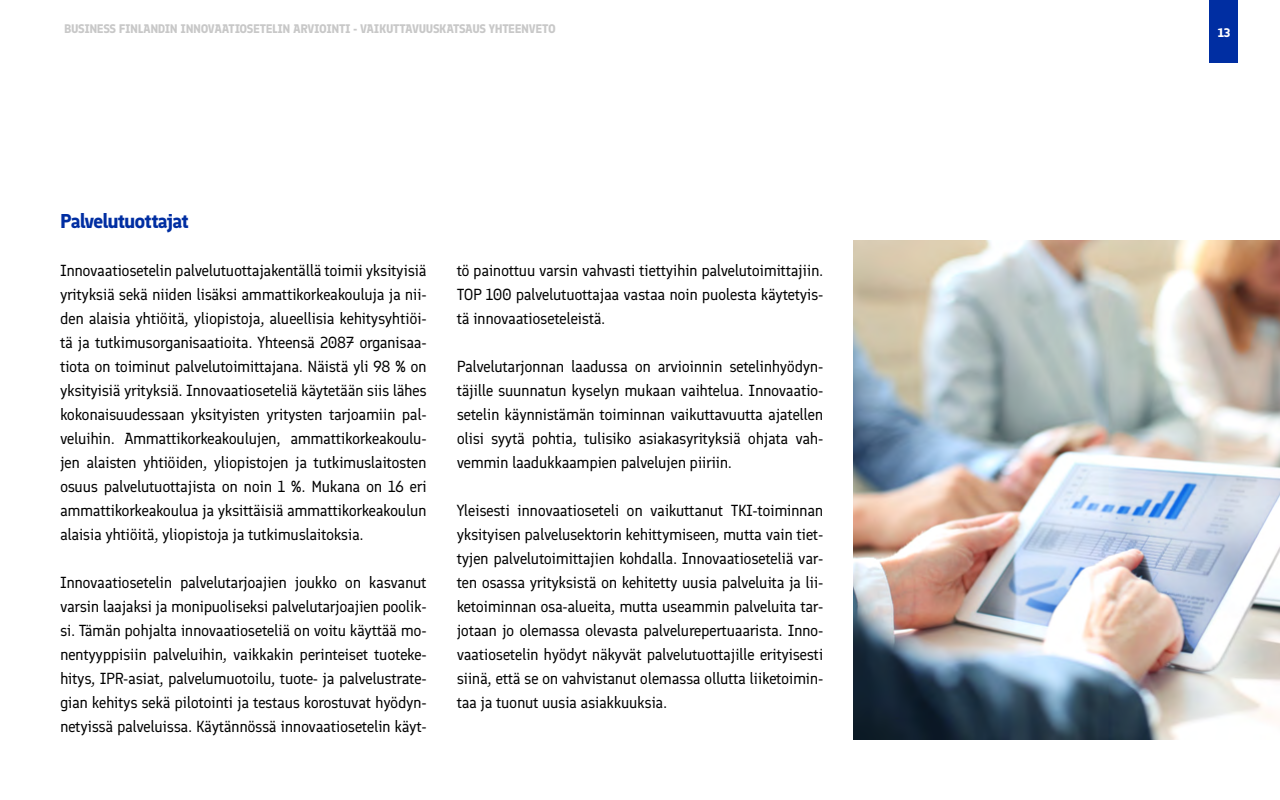
<style>
.page{position:relative;width:1280px;height:800px;background:#fff}
.page>*{position:absolute;margin:0;border:0;box-sizing:border-box;transform-origin:0 0}
.Alaotsikko_2_H4{font:700 20px "Finlandica";letter-spacing:-.055em;color:#002ea2}
.Leipis{font:16px/24px "Finlandica";letter-spacing:-.025em;color:#000;text-align:justify}
.t1{font:700 12.4px "Finlandica";letter-spacing:-.03em;color:#c8c8c8}
.t2{font:700 12.4px "Finlandica";color:#fff}
</style>
<div class="page">
<img style="left:853px;top:240px;width:427px;height:500px">
<div style="left:1210px;top:0;width:28px;height:63px;background:#002ea2"></div>
<p class="t1" style="left:64px;top:21px;width:493px">BUSINESS FINLANDIN INNOVAATIOSETELIN ARVIOINTI - VAIKUTTAVUUSKATSAUS YHTEENVETO</p>
<h4 class="Alaotsikko_2_H4" style="left:60px;top:208px;width:130px">Palvelutuottajat</h4>
<p class="Leipis" style="left:60px;top:258px;width:368px">Innovaatiosetelin palvelutuottajakentällä toimii yksityisiä yrityksiä sekä niiden lisäksi ammattikorkeakouluja ja nii&shy;den alaisia yhtiöitä, yliopistoja, alueellisia kehitysyhtiöi&shy;tä ja tutkimusorganisaatioita. Yhteensä 2087 organisaa&shy;tiota on toiminut palvelutoimittajana. Näistä yli 98 % on yksityisiä yrityksiä. Innovaatioseteliä käytetään siis lähes kokonaisuudessaan yksityisten yritysten tarjoamiin pal&shy;veluihin. Ammattikorkeakoulujen, ammattikorkeakoulu&shy;jen alaisten yhtiöiden, yliopistojen ja tutkimuslaitosten osuus palvelutuottajista on noin 1 %. Mukana on 16 eri ammattikorkeakoulua ja yksittäisiä ammattikorkeakoulun alaisia yhtiöitä, yliopistoja ja tutkimuslaitoksia.</p>
<p class="Leipis" style="left:60px;top:570px;width:368px">Innovaatiosetelin palvelutarjoajien joukko on kasvanut varsin laajaksi ja monipuoliseksi palvelutarjoajien poolik&shy;si. Tämän pohjalta innovaatioseteliä on voitu käyttää mo&shy;nentyyppisiin palveluihin, vaikkakin perinteiset tuoteke&shy;hitys, IPR-asiat, palvelumuotoilu, tuote- ja palvelustrate&shy;gian kehitys sekä pilotointi ja testaus korostuvat hyödyn&shy;netyissä palveluissa. Käytännössä innovaatiosetelin käyt-</p>
<p class="Leipis" style="left:457px;top:258px;width:368px">tö painottuu varsin vahvasti tiettyihin palvelutoimittajiin.<br>TOP 100 palvelutuottajaa vastaa noin puolesta käytetyis&shy;tä innovaatioseteleistä.</p>
<p class="Leipis" style="left:457px;top:354px;width:368px">Palvelutarjonnan laadussa on arvioinnin setelinhyödyn&shy;täjille suunnatun kyselyn mukaan vaihtelua. Innovaatio&shy;setelin käynnistämän toiminnan vaikuttavuutta ajatellen olisi syytä pohtia, tulisiko asiakasyrityksiä ohjata vah&shy;vemmin laadukkaampien palvelujen piiriin.</p>
<p class="Leipis" style="left:457px;top:498px;width:368px">Yleisesti innovaatioseteli on vaikuttanut TKI-toiminnan yksityisen palvelusektorin kehittymiseen, mutta vain tiet&shy;tyjen palvelutoimittajien kohdalla. Innovaatioseteliä var&shy;ten osassa yrityksistä on kehitetty uusia palveluita ja lii&shy;ketoiminnan osa-alueita, mutta useammin palveluita tar&shy;jotaan jo olemassa olevasta palvelurepertuaarista. Inno&shy;vaatiosetelin hyödyt näkyvät palvelutuottajille erityisesti siinä, että se on vahvistanut olemassa ollutta liiketoimin&shy;taa ja tuonut uusia asiakkuuksia.</p>
<p class="t2" style="left:1218px;top:25px;width:14px">13</p>
</div>
